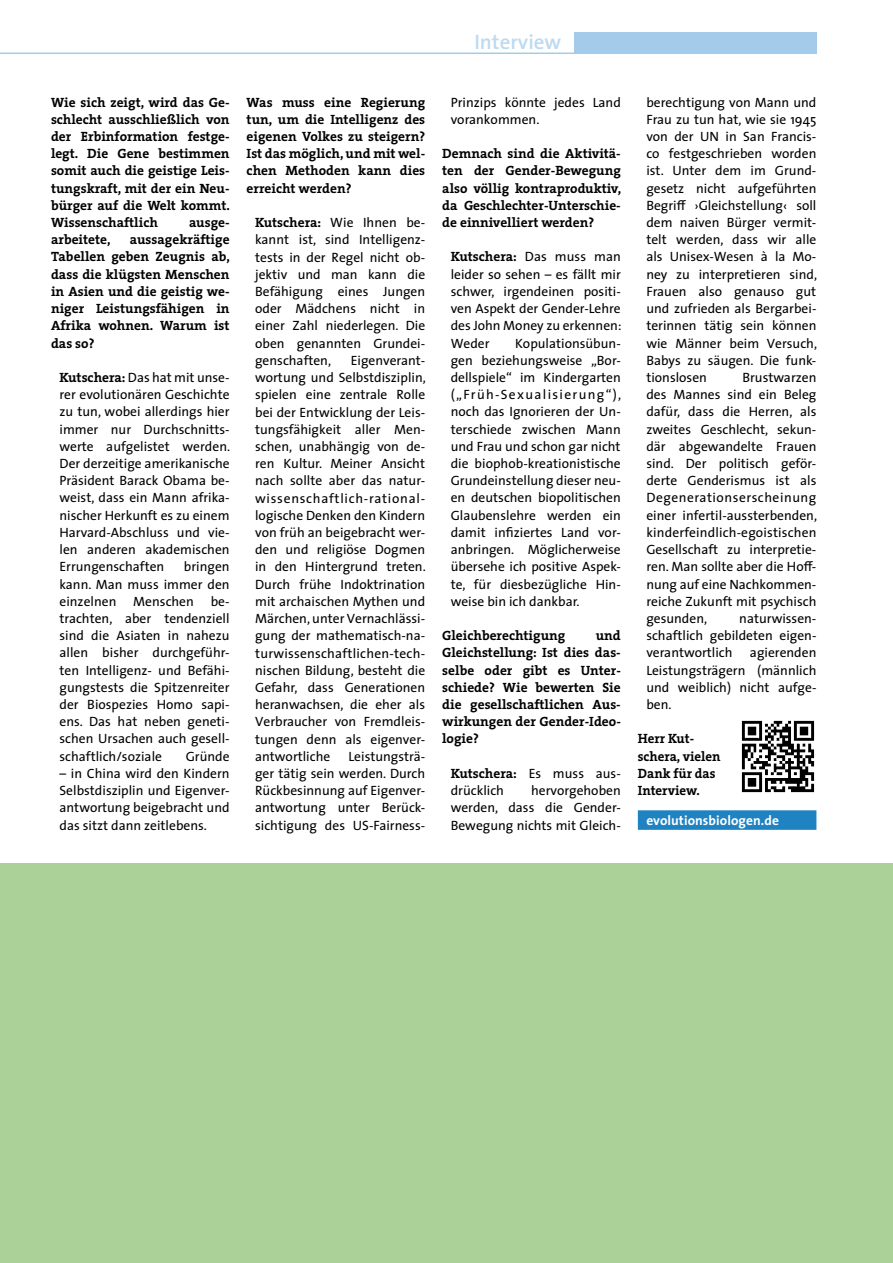
<style>
.page{position:relative;width:893px;height:1263px;background:#fff}
.page>*{position:absolute;margin:0;border:0;box-sizing:border-box;transform-origin:0 0}
.t1{font:600 21px "The Sans";color:#bddaf0}
.t2{font:13.5px/17.2px "The Sans";color:#000;text-align:justify}
.t3{font:700 13.5px/17.2px "The Serif";color:#000;text-align:justify}
.t4{font:700 13.5px "The Sans";letter-spacing:.005em;color:#fff}
.s1{font-family:"The Serif";font-weight:700}
.s2{font-family:"The Sans";font-weight:400}
</style>
<div class="page">
<div style="left:574px;top:33px;width:242px;height:21px;background:#a4ccea"></div>
<hr style="left:0;top:53px;width:636px;height:1px;background:#a4ccea">
<div style="left:638px;top:810px;width:178px;height:20px;background:#1f82c1"></div>
<img style="left:741px;top:720px;width:74px;height:73px">
<div style="left:0;top:864px;width:893px;height:399px;background:#abd198"></div>
<h1 class="t1" style="left:474px;top:24px;width:88px">Interview</h1>
<p class="t3" style="left:51px;top:93px;width:180px">Wie sich zeigt, wird das Ge&shy;schlecht ausschließlich von der Erbinformation festge&shy;legt. Die Gene bestimmen somit auch die geistige Leis&shy;tungskraft, mit der ein Neu&shy;bürger auf die Welt kommt.<br>Wissenschaftlich</p>
<p class="t3" style="left:189px;top:213px;width:42px">ausge-</p>
<p class="t3" style="left:51px;top:231px;width:181px;text-indent:79px">aussagekräftige Tabellen geben Zeugnis ab, dass die klügsten Menschen in Asien und die geistig we&shy;niger Leistungsfähigen in Afrika wohnen. Warum ist das so?</p>
<p class="t2" style="left:60px;top:368px;width:172px"><span class="s1">Kutschera:</span> Das hat mit unse&shy;rer evolutionären Geschichte zu tun, wobei allerdings hier immer nur Durchschnitts&shy;werte aufgelistet werden.<br>Der derzeitige amerikanische Präsident Barack Obama be&shy;weist, dass ein Mann afrika&shy;nischer Herkunft es zu einem Harvard-Abschluss und vie&shy;len anderen akademischen Errungenschaften</p>
<p class="t3" style="left:51px;top:231px;width:61px">arbeitete,</p>
<p class="t2" style="left:60px;top:558px;width:172px;text-indent:124px">bringen kann. Man muss immer den einzelnen Menschen be&shy;trachten, aber tendenziell sind die Asiaten in nahezu allen bisher durchgeführ&shy;ten Intelligenz- und Befähi&shy;gungstests die Spitzenreiter der Biospezies Homo sapi&shy;ens. Das hat neben geneti&shy;schen Ursachen auch gesell&shy;schaftlich/soziale</p>
<p class="t2" style="left:186px;top:747px;width:45px">Gründe</p>
<p class="t2" style="left:60px;top:764px;width:172px">– in China wird den Kindern Selbstdisziplin und Eigenver&shy;antwortung beigebracht und das sitzt dann zeitlebens.</p>
<p class="t3" style="left:247px;top:93px;width:180px">Was muss eine Regierung tun, um die Intelligenz des eigenen Volkes zu steigern?<br>Ist das möglich, und mit wel&shy;chen Methoden kann dies erreicht werden?</p>
<p class="t2" style="left:255px;top:214px;width:172px"><span class="s1">Kutschera:</span> Wie Ihnen be&shy;kannt ist, sind Intelligenz&shy;tests in der Regel nicht ob&shy;jektiv und man kann die Befähigung eines Jungen oder Mädchens nicht in einer Zahl niederlegen. Die oben genannten Grundei&shy;genschaften,</p>
<p class="t2" style="left:255px;top:351px;width:172px;text-indent:96px">Eigenverant&shy;wortung und Selbstdisziplin, spielen eine zentrale Rolle bei der Entwicklung der Leis&shy;tungsfähigkeit aller Men&shy;schen, unabhängig von de&shy;ren Kultur. Meiner Ansicht nach sollte aber das natur&shy;wissenschaftlich-rational&shy;logische Denken den Kindern von früh an beigebracht wer&shy;den und religiöse Dogmen in den Hintergrund treten.<br>Durch frühe Indoktrination mit archaischen Mythen und Märchen, unter Vernachlässi&shy;gung der mathematisch-na&shy;turwissenschaftlichen-tech&shy;nischen Bildung, besteht die Gefahr, dass Generationen heranwachsen, die eher als Verbraucher von Fremdleis&shy;tungen denn als eigenver&shy;antwortliche</p>
<p class="t2" style="left:255px;top:747px;width:172px;text-indent:93px">Leistungsträ&shy;ger tätig sein werden. Durch Rückbesinnung auf Eigenver&shy;antwortung unter Berück&shy;sichtigung des US-Fairness-</p>
<p class="t2" style="left:451px;top:93px;width:172px">Prinzips könnte jedes Land vorankommen.</p>
<p class="t3" style="left:442px;top:145px;width:181px">Demnach sind die Aktivitä&shy;ten der Gender-Bewegung also völlig kontraproduktiv, da Geschlechter-Unterschie&shy;de einnivelliert werden?</p>
<p class="t3" style="left:451px;top:248px;width:172px">Kutschera: <span class="s2">Das muss man</span></p>
<p class="t2" style="left:451px;top:265px;width:172px">leider so sehen – es fällt mir schwer, irgendeinen positi&shy;ven Aspekt der Gender-Lehre des John Money zu erkennen:<br>Weder</p>
<p class="t2" style="left:451px;top:334px;width:172px;text-indent:64px">Kopulationsübun&shy;gen beziehungsweise „Bor&shy;dellspiele“ im Kindergarten („Früh-Sexualisierung“), noch das Ignorieren der Un&shy;terschiede zwischen Mann und Frau und schon gar nicht die biophob-kreationistische Grundeinstellung dieser neu&shy;en deutschen biopolitischen Glaubenslehre werden ein damit infiziertes Land vor&shy;anbringen. Möglicherweise übersehe ich positive Aspek&shy;te, für diesbezügliche Hin&shy;weise bin ich dankbar.</p>
<p class="t3" style="left:442px;top:627px;width:125px">Gleichberechtigung</p>
<p class="t3" style="left:442px;top:627px;width:180px;text-indent:153px">und Gleichstellung: Ist dies das&shy;selbe oder gibt es Unter&shy;schiede? Wie bewerten Sie die gesellschaftlichen Aus&shy;wirkungen der Gender-Ideo&shy;logie?</p>
<p class="t3" style="left:451px;top:764px;width:172px">Kutschera: <span class="s2">Es muss aus-</span></p>
<p class="t2" style="left:451px;top:781px;width:55px">drücklich</p>
<p class="t2" style="left:451px;top:781px;width:172px;text-indent:80px">hervorgehoben werden, dass die Gender-Bewegung nichts mit Gleich-</p>
<p class="t2" style="left:646px;top:93px;width:172px">berechtigung von Mann und Frau zu tun hat, wie sie 1945 von der UN in San Francis&shy;co festgeschrieben worden ist. Unter dem im Grund&shy;gesetz nicht aufgeführten Begriff ›Gleichstellung‹ soll dem naiven Bürger vermit&shy;telt werden, dass wir alle als Unisex-Wesen à la Mo&shy;ney zu interpretieren sind, Frauen also genauso gut und zufrieden als Bergarbei&shy;terinnen tätig sein können wie Männer beim Versuch, Babys zu säugen. Die funk&shy;tionslosen</p>
<p class="t2" style="left:646px;top:368px;width:172px;text-indent:96px">Brustwarzen des Mannes sind ein Beleg dafür, dass die Herren, als zweites Geschlecht, sekun&shy;där abgewandelte Frauen sind. Der politisch geför&shy;derte Genderismus ist als Degenerationserscheinung einer infertil-aussterbenden, kinderfeindlich-egoistischen Gesellschaft zu interpretie&shy;ren. Man sollte aber die Hoff&shy;nung auf eine Nachkommen&shy;reiche Zukunft mit psychisch gesunden,</p>
<p class="t2" style="left:646px;top:609px;width:172px;text-indent:93px">naturwissen&shy;schaftlich gebildeten eigen&shy;verantwortlich</p>
<p class="t2" style="left:646px;top:644px;width:172px;text-indent:104px">agierenden Leistungsträgern (männlich und weiblich) nicht aufge&shy;ben.</p>
<p class="t3" style="left:638px;top:730px;width:84px;text-align:left">Herr Kut&shy;schera, vielen<br>Dank für das<br>Interview.</p>
<p class="t4" style="left:646px;top:809px;width:134px">evolutionsbiologen.de</p>
</div>
